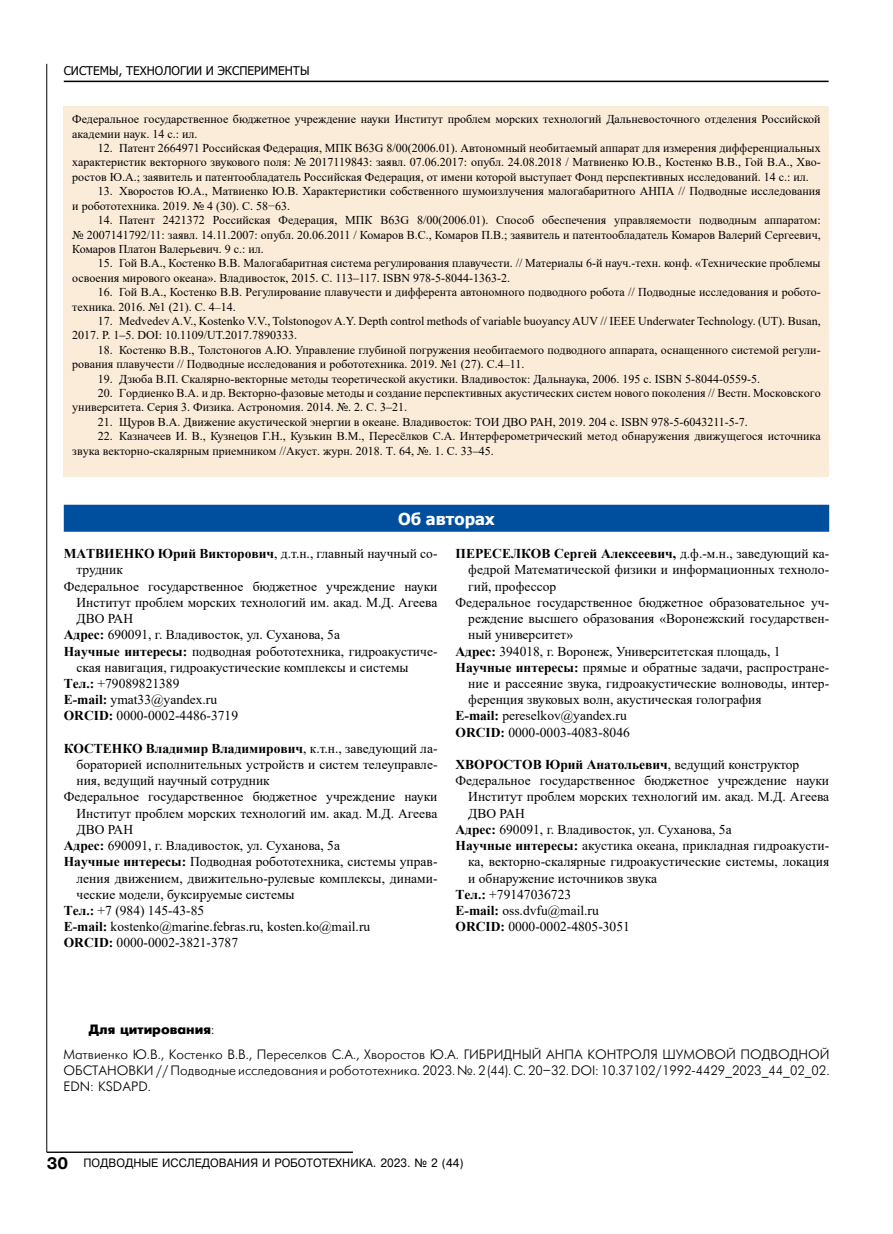
<style>
.page{position:relative;width:893px;height:1234px;background:#fff}
.page>*{position:absolute;margin:0;border:0;box-sizing:border-box;transform-origin:0 0}
.t1{font:700 16.5px "Tahoma";color:#fff}
.t2{font:13.5px "Times New Roman";color:#000}
.t3{font:13.5px/16.2px "Futuris Cyrillic";color:#000;text-align:justify}
.t4{font:700 13.5px "Times New Roman";color:#000}
.t5{font:700 13.5px "Futuris";color:#000}
.t6{font:12px/14.4px "Times New Roman";color:#000}
.t7{font:12px "Pragmatica Cyrillic";color:#000;scale:.95 1}
.t8{font:12px "Tahoma";color:#000}
.s1{font-weight:700}
.s2{font-weight:400}
.s3{font-family:"Futuris Cyrillic";font-weight:400}
.s4{font-family:"Pragmatica CTT";font-weight:700;font-size:16.5px}
</style>
<div class="page">
<hr style="left:64px;top:81px;width:765px;height:1px;background:#000">
<hr style="left:47px;top:64px;width:1px;height:1087px;background:#000">
<hr style="left:47px;top:1151px;width:306px;height:1px;background:#000">
<div style="left:64px;top:106px;width:765px;height:370px;background:#fbebd9"></div>
<div style="left:64px;top:504px;width:765px;height:27px;background:#004f9f"></div>
<p class="t8" style="left:64px;top:62px;width:247px">СИСТЕМЫ, ТЕХНОЛОГИИ И ЭКСПЕРИМЕНТЫ</p>
<p class="t6" style="left:72px;top:112px;width:750px">Федеральное государственное бюджетное учреждение науки Институт проблем морских технологий Дальневосточного отделения Российской академии наук. 14 с.: ил.</p>
<p class="t6" style="left:72px;top:140px;width:750px;text-align:justify;text-indent:26px">12. Патент 2664971 Российская Федерация, МПК B63G 8/00(2006.01). Автономный необитаемый аппарат для измерения дифференциальных характеристик векторного звукового поля: № 2017119843: заявл. 07.06.2017: опубл. 24.08.2018 / Матвиенко Ю.В., Костенко В.В., Гой В.А., Хво&shy;ростов Ю.А.; заявитель и патентообладатель Российская Федерация, от имени которой выступает Фонд перспективных исследований. 14 с.: ил.</p>
<p class="t6" style="left:72px;top:184px;width:750px;text-indent:26px">13. Хворостов Ю.А., Матвиенко Ю.В. Характеристики собственного шумоизлучения малогабаритного АНПА // Подводные исследования и робототехника. 2019. № 4 (30). С. 58−63.</p>
<p class="t6" style="left:72px;top:212px;width:750px;text-align:justify;text-indent:26px">14. Патент 2421372 Российская Федерация, МПК B63G 8/00(2006.01). Способ обеспечения управляемости подводным аппаратом: № 2007141792/11: заявл. 14.11.2007: опубл. 20.06.2011 / Комаров В.С., Комаров П.В.; заявитель и патентообладатель Комаров Валерий Сергеевич, Комаров Платон Валерьевич. 9 с.: ил.</p>
<p class="t6" style="left:72px;top:256px;width:750px;text-indent:26px">15. Гой В.А., Костенко В.В. Малогабаритная система регулирования плавучести. // Материалы 6-й науч.-техн. конф. «Технические проблемы освоения мирового океана». Владивосток, 2015. С. 113‒117. ISBN 978-5-8044-1363-2.</p>
<p class="t6" style="left:72px;top:284px;width:750px;text-indent:26px">16. Гой В.А., Костенко В.В. Регулирование плавучести и дифферента автономного подводного робота // Подводные исследования и робото&shy;техника. 2016. №1 (21). С. 4–14.</p>
<p class="t6" style="left:72px;top:313px;width:750px;text-indent:26px">17. Medvedev A.V., Kostenko V.V., Tolstonogov A.Y. Depth control methods of variable buoyancy AUV // IEEE Underwater Technology. (UT). Busan,<br>2017. P. 1‒5. DOI: 10.1109/UT.2017.7890333.</p>
<p class="t6" style="left:72px;top:342px;width:750px;text-indent:26px">18. Костенко В.В., Толстоногов А.Ю. Управление глубиной погружения необитаемого подводного аппарата, оснащенного системой регули&shy;рования плавучести // Подводные исследования и робототехника. 2019. №1 (27). С.4–11.</p>
<p class="t6" style="left:98px;top:371px;width:664px">19. Дзюба В.П. Скалярно-векторные методы теоретической акустики. Владивосток: Дальнаука, 2006. 195 с. ISBN 5-8044-0559-5.</p>
<p class="t6" style="left:72px;top:385px;width:750px;text-indent:26px">20. Гордиенко В.А. и др. Векторно-фазовые методы и создание перспективных акустических систем нового поколения // Вестн. Московского университета. Серия 3. Физика. Астрономия. 2014. №. 2. С. 3‒21.</p>
<p class="t6" style="left:98px;top:414px;width:652px">21. Щуров В.А. Движение акустической энергии в океане. Владивосток: ТОИ ДВО РАН, 2019. 204 с. ISBN 978-5-6043211-5-7.</p>
<p class="t6" style="left:72px;top:428px;width:750px;text-indent:26px">22. Казначеев И. В., Кузнецов Г.Н., Кузькин В.М., Пересёлков С.А. Интерферометрический метод обнаружения движущегося источника звука векторно-скалярным приемником //Акуст. журн. 2018. Т. 64, №. 1. С. 33‒45.</p>
<h1 class="t1" style="left:398px;top:507px;width:98px">Об авторах</h1>
<p class="t2" style="left:64px;top:544px;width:375px"><span class="s1">МАТВИЕНКО Юрий Викторович</span>, д.т.н., главный научный со-</p>
<p class="t2" style="left:77px;top:560px;width:48px">трудник</p>
<p class="t2" style="left:64px;top:576px;width:375px">Федеральное государственное бюджетное учреждение науки</p>
<p class="t2" style="left:77px;top:592px;width:362px">Институт проблем морских технологий им. акад. М.Д. Агеева</p>
<p class="t2" style="left:77px;top:609px;width:58px">ДВО РАН</p>
<p class="t2" style="left:64px;top:625px;width:278px"><span class="s1">Адрес:</span> 690091, г. Владивосток, ул. Суханова, 5а</p>
<p class="t2" style="left:64px;top:641px;width:375px"><span class="s1">Научные интересы:</span> подводная робототехника, гидроакустиче-</p>
<p class="t2" style="left:77px;top:657px;width:334px">ская навигация, гидроакустические комплексы и системы</p>
<p class="t2" style="left:64px;top:673px;width:117px"><span class="s1">Тел.:</span> +79089821389</p>
<p class="t2" style="left:64px;top:690px;width:155px"><span class="s1">Е-mail:</span> ymat33@yandex.ru</p>
<p class="t2" style="left:64px;top:706px;width:176px"><span class="s1">ORCID:</span> 0000-0002-4486-3719</p>
<p class="t4" style="left:64px;top:738px;width:375px">КОСТЕНКО Владимир Владимирович<span class="s2">, к.т.н., заведующий ла-</span></p>
<p class="t2" style="left:77px;top:754px;width:362px">бораторией исполнительных устройств и систем телеуправле-</p>
<p class="t2" style="left:77px;top:771px;width:195px">ния, ведущий научный сотрудник</p>
<p class="t2" style="left:64px;top:787px;width:375px">Федеральное государственное бюджетное учреждение науки</p>
<p class="t2" style="left:77px;top:803px;width:362px">Институт проблем морских технологий им. акад. М.Д. Агеева</p>
<p class="t2" style="left:77px;top:819px;width:58px">ДВО РАН</p>
<p class="t2" style="left:64px;top:835px;width:278px"><span class="s1">Адрес:</span> 690091, г. Владивосток, ул. Суханова, 5а</p>
<p class="t2" style="left:64px;top:852px;width:375px"><span class="s1">Научные интересы:</span> Подводная робототехника, системы управ-</p>
<p class="t2" style="left:77px;top:868px;width:362px">ления движением, движительно-рулевые комплексы, динами-</p>
<p class="t2" style="left:77px;top:884px;width:220px">ческие модели, буксируемые системы</p>
<p class="t2" style="left:64px;top:900px;width:142px"><span class="s1">Тел.:</span> +7 (984) 145-43-85</p>
<p class="t2" style="left:64px;top:916px;width:308px"><span class="s1">Е-mail:</span> kostenko@marine.febras.ru, kosten.ko@mail.ru</p>
<p class="t2" style="left:64px;top:933px;width:176px"><span class="s1">ORCID:</span> 0000-0002-3821-3787</p>
<p class="t4" style="left:455px;top:544px;width:375px">ПЕРЕСЕЛКОВ Сергей Алексеевич, <span class="s2">д.ф.-м.н., заведующий ка-</span></p>
<p class="t2" style="left:468px;top:560px;width:362px">федрой Mатематической физики и информационных техноло-</p>
<p class="t2" style="left:468px;top:576px;width:90px">гий, профессор</p>
<p class="t2" style="left:455px;top:592px;width:375px">Федеральное государственное бюджетное образовательное уч-</p>
<p class="t2" style="left:468px;top:609px;width:362px">реждение высшего образования «Воронежский государствен-</p>
<p class="t2" style="left:468px;top:625px;width:106px">ный университет»</p>
<p class="t2" style="left:455px;top:641px;width:327px"><span class="s1">Адрес:</span> 394018, г. Воронеж, Университетская площадь, 1</p>
<p class="t2" style="left:455px;top:657px;width:375px"><span class="s1">Научные интересы:</span> прямые и обратные задачи, распростране-</p>
<p class="t2" style="left:468px;top:673px;width:362px">ние и рассеяние звука, гидроакустические волноводы, интер-</p>
<p class="t2" style="left:468px;top:690px;width:295px">ференция звуковых волн, акустическая голография</p>
<p class="t2" style="left:455px;top:706px;width:173px"><span class="s1">E-mail:</span> pereselkov@yandex.ru</p>
<p class="t2" style="left:455px;top:722px;width:176px"><span class="s1">ORCID:</span> 0000-0003-4083-8046</p>
<p class="t4" style="left:455px;top:754px;width:345px">ХВОРОСТОВ Юрий Анатольевич<span class="s2">, ведущий конструктор</span></p>
<p class="t2" style="left:455px;top:771px;width:375px">Федеральное государственное бюджетное учреждение науки</p>
<p class="t2" style="left:468px;top:787px;width:362px">Институт проблем морских технологий им. акад. М.Д. Агеева</p>
<p class="t2" style="left:468px;top:803px;width:58px">ДВО РАН</p>
<p class="t2" style="left:455px;top:819px;width:278px"><span class="s1">Адрес:</span> 690091, г. Владивосток, ул. Суханова, 5а</p>
<p class="t2" style="left:455px;top:835px;width:375px"><span class="s1">Научные интересы:</span> акустика океана, прикладная гидроакусти-</p>
<p class="t2" style="left:468px;top:852px;width:362px">ка, векторно-скалярные гидроакустические системы, локация</p>
<p class="t2" style="left:468px;top:868px;width:190px">и обнаружение источников звука</p>
<p class="t2" style="left:455px;top:884px;width:117px"><span class="s1">Тел.:</span> +79147036723</p>
<p class="t2" style="left:455px;top:900px;width:145px"><span class="s1">Е-mail:</span> oss.dvfu@mail.ru</p>
<p class="t2" style="left:455px;top:916px;width:176px"><span class="s1">ORCID:</span> 0000-0002-4805-3051</p>
<p class="t5" style="left:89px;top:1021px;width:127px">Для цитирования<span class="s3">:</span></p>
<p class="t3" style="left:63px;top:1046px;width:768px">Матвиенко Ю.B., Костенко В.В., Переселков С.А., Хворостов Ю.А. ГИБРИДНЫЙ АНПА КОНТРОЛЯ ШУМОВОЙ ПОДВОДНОЙ ОБСТАНОВКИ // Подводные исследования и робототехника. 2023. №. 2 (44). С. 20–32. DOI: 10.37102/1992-4429_2023_44_02_02.<br>EDN: KSDAPD.</p>
<p class="t7" style="left:47px;top:1156px;width:440px"><span class="s4">30</span> ПОДВОДНЫЕ ИССЛЕДОВАНИЯ И РОБОТОТЕХНИКА. 2023. ¹ 2 (44)</p>
</div>
